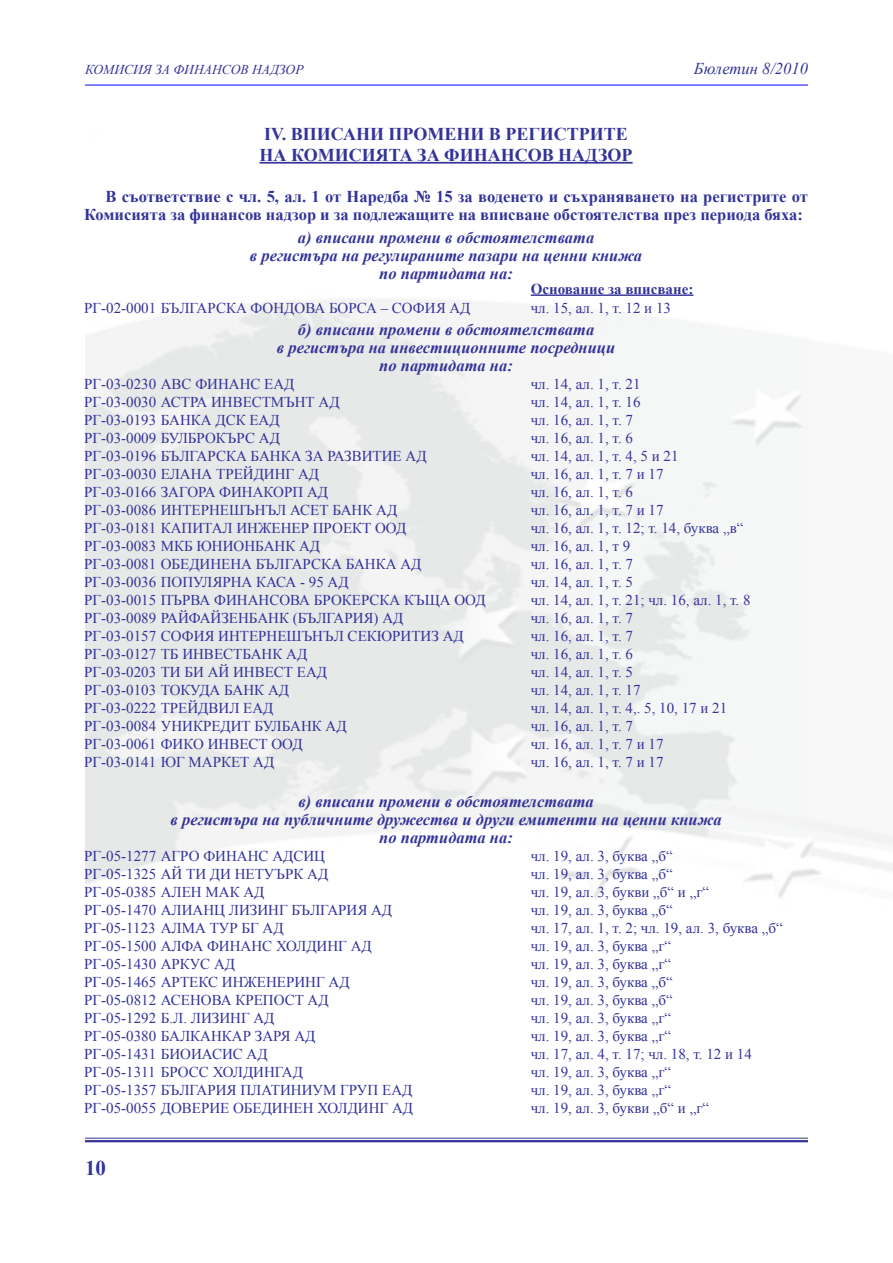
<style>
.page{position:relative;width:893px;height:1263px;background:#fff}
.page>*{position:absolute;margin:0;border:0;box-sizing:border-box;transform-origin:0 0}
.t1{font:700 21px "Times New Roman";color:#339}
.Body_Text_3{font:700 18px "Times New Roman";color:#339}
.t2{font:italic 700 16.5px "Times New Roman";color:#339}
.Body_Text_Indent{font:700 16.5px/18px "Times New Roman";color:#339}
.t3{font:italic 16.5px "Times New Roman";color:#339}
.t4{font:15px "Times New Roman";color:#339}
.t5{font:700 15px "Times New Roman";color:#339}
.t6{font:italic 13.5px "Times New Roman";color:#339}
</style>
<div class="page">
<hr style="left:85px;top:1138px;width:723px;height:1px;background:#339">
<hr style="left:85px;top:1140px;width:723px;height:2px;background:#339">
<hr style="left:85px;top:85px;width:723px;height:1px;background:#00f">
<hr style="left:260px;top:162px;width:373px;height:2px;background:#339">
<hr style="left:531px;top:294px;width:162px;height:2px;background:#339">
<p class="t6" style="left:85px;top:60px;width:220px">КОМИСИЯ ЗА ФИНАНСОВ НАДЗОР</p>
<p class="t3" style="left:694px;top:57px;width:115px">Бюлетин 8/2010</p>
<p class="Body_Text_3" style="left:264px;top:121px;width:365px">ІV. ВПИСАНИ ПРОМЕНИ В РЕГИСТРИТЕ</p>
<p class="Body_Text_3" style="left:260px;top:142px;width:375px">НА КОМИСИЯТА ЗА ФИНАНСОВ НАДЗОР</p>
<p class="Body_Text_Indent" style="left:84px;top:187px;width:725px;text-indent:21px">В съответствие с чл. 5, ал. 1 от Наредба № 15 за воденето и съхраняването на регистрите от<br>Комисията за финансов надзор и за подлежащите на вписване обстоятелства през периода бяха:</p>
<p class="t2" style="left:298px;top:226px;width:298px">а) вписани промени в обстоятелствата</p>
<p class="t2" style="left:250px;top:244px;width:394px">в регистъра на регулираните пазари на ценни книжа</p>
<p class="t2" style="left:379px;top:262px;width:135px">по партидата на:</p>
<p class="t5" style="left:531px;top:278px;width:164px">Основание за вписване:</p>
<p class="t4" style="left:84px;top:298px;width:388px">РГ-02-0001 БЪЛГАРСКА ФОНДОВА БОРСА – СОФИЯ АД</p>
<p class="t4" style="left:531px;top:298px;width:142px">чл. 15, ал. 1, т. 12 и 13</p>
<p class="t2" style="left:298px;top:318px;width:298px">б) вписани промени в обстоятелствата</p>
<p class="t2" style="left:277px;top:336px;width:340px">в регистъра на инвестиционните посредници</p>
<p class="t2" style="left:379px;top:354px;width:135px">по партидата на:</p>
<p class="t4" style="left:84px;top:374px;width:212px">РГ-03-0230 АВС ФИНАНС ЕАД</p>
<p class="t4" style="left:531px;top:374px;width:111px">чл. 14, ал. 1, т. 21</p>
<p class="t4" style="left:84px;top:392px;width:257px">РГ-03-0030 АСТРА ИНВЕСТМЪНТ АД</p>
<p class="t4" style="left:531px;top:392px;width:111px">чл. 14, ал. 1, т. 16</p>
<p class="t4" style="left:84px;top:410px;width:197px">РГ-03-0193 БАНКА ДСК ЕАД</p>
<p class="t4" style="left:531px;top:410px;width:104px">чл. 16, ал. 1, т. 7</p>
<p class="t4" style="left:84px;top:428px;width:197px">РГ-03-0009 БУЛБРОКЪРС АД</p>
<p class="t4" style="left:531px;top:428px;width:104px">чл. 16, ал. 1, т. 6</p>
<p class="t4" style="left:84px;top:446px;width:344px">РГ-03-0196 БЪЛГАРСКА БАНКА ЗА РАЗВИТИЕ АД</p>
<p class="t4" style="left:531px;top:446px;width:149px">чл. 14, ал. 1, т. 4, 5 и 21</p>
<p class="t4" style="left:84px;top:464px;width:236px">РГ-03-0030 ЕЛАНА ТРЕЙДИНГ АД</p>
<p class="t4" style="left:531px;top:464px;width:134px">чл. 16, ал. 1, т. 7 и 17</p>
<p class="t4" style="left:84px;top:482px;width:245px">РГ-03-0166 ЗАГОРА ФИНАКОРП АД</p>
<p class="t4" style="left:531px;top:482px;width:104px">чл. 16, ал. 1, т. 6</p>
<p class="t4" style="left:84px;top:500px;width:314px">РГ-03-0086 ИНТЕРНЕШЪНЪЛ АСЕТ БАНК АД</p>
<p class="t4" style="left:531px;top:500px;width:134px">чл. 16, ал. 1, т. 7 и 17</p>
<p class="t4" style="left:84px;top:518px;width:323px">РГ-03-0181 КАПИТАЛ ИНЖЕНЕР ПРОЕКТ ООД</p>
<p class="t4" style="left:531px;top:518px;width:214px">чл. 16, ал. 1, т. 12; т. 14, буква „в“</p>
<p class="t4" style="left:84px;top:536px;width:237px">РГ-03-0083 МКБ ЮНИОНБАНК АД</p>
<p class="t4" style="left:531px;top:536px;width:101px">чл. 16, ал. 1, т 9</p>
<p class="t4" style="left:84px;top:554px;width:339px">РГ-03-0081 ОБЕДИНЕНА БЪЛГАРСКА БАНКА АД</p>
<p class="t4" style="left:531px;top:554px;width:104px">чл. 16, ал. 1, т. 7</p>
<p class="t4" style="left:84px;top:572px;width:266px">РГ-03-0036 ПОПУЛЯРНА КАСА - 95 АД</p>
<p class="t4" style="left:531px;top:572px;width:104px">чл. 14, ал. 1, т. 5</p>
<p class="t4" style="left:84px;top:590px;width:403px">РГ-03-0015 ПЪРВА ФИНАНСОВА БРОКЕРСКА КЪЩА ООД</p>
<p class="t4" style="left:531px;top:590px;width:221px">чл. 14, ал. 1, т. 21; чл. 16, ал. 1, т. 8</p>
<p class="t4" style="left:84px;top:608px;width:321px">РГ-03-0089 РАЙФАЙЗЕНБАНК (БЪЛГАРИЯ) АД</p>
<p class="t4" style="left:531px;top:608px;width:104px">чл. 16, ал. 1, т. 7</p>
<p class="t4" style="left:84px;top:626px;width:381px">РГ-03-0157 СОФИЯ ИНТЕРНЕШЪНЪЛ СЕКЮРИТИЗ АД</p>
<p class="t4" style="left:531px;top:626px;width:104px">чл. 16, ал. 1, т. 7</p>
<p class="t4" style="left:84px;top:644px;width:224px">РГ-03-0127 ТБ ИНВЕСТБАНК АД</p>
<p class="t4" style="left:531px;top:644px;width:104px">чл. 16, ал. 1, т. 6</p>
<p class="t4" style="left:84px;top:662px;width:244px">РГ-03-0203 ТИ БИ АЙ ИНВЕСТ ЕАД</p>
<p class="t4" style="left:531px;top:662px;width:104px">чл. 14, ал. 1, т. 5</p>
<p class="t4" style="left:84px;top:680px;width:206px">РГ-03-0103 ТОКУДА БАНК АД</p>
<p class="t4" style="left:531px;top:680px;width:111px">чл. 14, ал. 1, т. 17</p>
<p class="t4" style="left:84px;top:698px;width:191px">РГ-03-0222 ТРЕЙДВИЛ ЕАД</p>
<p class="t4" style="left:531px;top:698px;width:198px">чл. 14, ал. 1, т. 4,. 5, 10, 17 и 21</p>
<p class="t4" style="left:84px;top:716px;width:264px">РГ-03-0084 УНИКРЕДИТ БУЛБАНК АД</p>
<p class="t4" style="left:531px;top:716px;width:104px">чл. 16, ал. 1, т. 7</p>
<p class="t4" style="left:84px;top:734px;width:220px">РГ-03-0061 ФИКО ИНВЕСТ ООД</p>
<p class="t4" style="left:531px;top:734px;width:134px">чл. 16, ал. 1, т. 7 и 17</p>
<p class="t4" style="left:84px;top:752px;width:192px">РГ-03-0141 ЮГ МАРКЕТ АД</p>
<p class="t4" style="left:531px;top:752px;width:134px">чл. 16, ал. 1, т. 7 и 17</p>
<p class="t2" style="left:298px;top:790px;width:297px">в) вписани промени в обстоятелствата</p>
<p class="t2" style="left:171px;top:808px;width:552px">в регистъра на публичните дружества и други емитенти на ценни книжа</p>
<p class="t2" style="left:379px;top:826px;width:135px">по партидата на:</p>
<p class="t4" style="left:84px;top:846px;width:242px">РГ-05-1277 АГРО ФИНАНС АДСИЦ</p>
<p class="t4" style="left:531px;top:846px;width:143px">чл. 19, ал. 3, буква „б“</p>
<p class="t4" style="left:84px;top:864px;width:246px">РГ-05-1325 АЙ ТИ ДИ НЕТУЪРК АД</p>
<p class="t4" style="left:531px;top:864px;width:143px">чл. 19, ал. 3, буква „б“</p>
<p class="t4" style="left:84px;top:882px;width:182px">РГ-05-0385 АЛЕН МАК АД</p>
<p class="t4" style="left:531px;top:882px;width:180px">чл. 19, ал. 3, букви „б“ и „г“</p>
<p class="t4" style="left:84px;top:900px;width:309px">РГ-05-1470 АЛИАНЦ ЛИЗИНГ БЪЛГАРИЯ АД</p>
<p class="t4" style="left:531px;top:900px;width:143px">чл. 19, ал. 3, буква „б“</p>
<p class="t4" style="left:84px;top:918px;width:201px">РГ-05-1123 АЛМА ТУР БГ АД</p>
<p class="t4" style="left:531px;top:918px;width:254px">чл. 17, ал. 1, т. 2; чл. 19, ал. 3, буква „б“</p>
<p class="t4" style="left:84px;top:936px;width:289px">РГ-05-1500 АЛФА ФИНАНС ХОЛДИНГ АД</p>
<p class="t4" style="left:531px;top:936px;width:142px">чл. 19, ал. 3, буква „г“</p>
<p class="t4" style="left:84px;top:954px;width:152px">РГ-05-1430 АРКУС АД</p>
<p class="t4" style="left:531px;top:954px;width:142px">чл. 19, ал. 3, буква „г“</p>
<p class="t4" style="left:84px;top:972px;width:267px">РГ-05-1465 АРТЕКС ИНЖЕНЕРИНГ АД</p>
<p class="t4" style="left:531px;top:972px;width:143px">чл. 19, ал. 3, буква „б“</p>
<p class="t4" style="left:84px;top:990px;width:246px">РГ-05-0812 АСЕНОВА КРЕПОСТ АД</p>
<p class="t4" style="left:531px;top:990px;width:143px">чл. 19, ал. 3, буква „б“</p>
<p class="t4" style="left:84px;top:1008px;width:192px">РГ-05-1292 Б.Л. ЛИЗИНГ АД</p>
<p class="t4" style="left:531px;top:1008px;width:142px">чл. 19, ал. 3, буква „г“</p>
<p class="t4" style="left:84px;top:1026px;width:233px">РГ-05-0380 БАЛКАНКАР ЗАРЯ АД</p>
<p class="t4" style="left:531px;top:1026px;width:142px">чл. 19, ал. 3, буква „г“</p>
<p class="t4" style="left:84px;top:1044px;width:185px">РГ-05-1431 БИОИАСИС АД</p>
<p class="t4" style="left:531px;top:1044px;width:223px">чл. 17, ал. 4, т. 17; чл. 18, т. 12 и 14</p>
<p class="t4" style="left:84px;top:1062px;width:220px">РГ-05-1311 БРОСС ХОЛДИНГАД</p>
<p class="t4" style="left:531px;top:1062px;width:142px">чл. 19, ал. 3, буква „г“</p>
<p class="t4" style="left:84px;top:1080px;width:330px">РГ-05-1357 БЪЛГАРИЯ ПЛАТИНИУМ ГРУП ЕАД</p>
<p class="t4" style="left:531px;top:1080px;width:142px">чл. 19, ал. 3, буква „г“</p>
<p class="t4" style="left:84px;top:1098px;width:330px">РГ-05-0055 ДОВЕРИЕ ОБЕДИНЕН ХОЛДИНГ АД</p>
<p class="t4" style="left:531px;top:1098px;width:180px">чл. 19, ал. 3, букви „б“ и „г“</p>
<h1 class="t1" style="left:85px;top:1154px;width:22px">10</h1>
</div>
